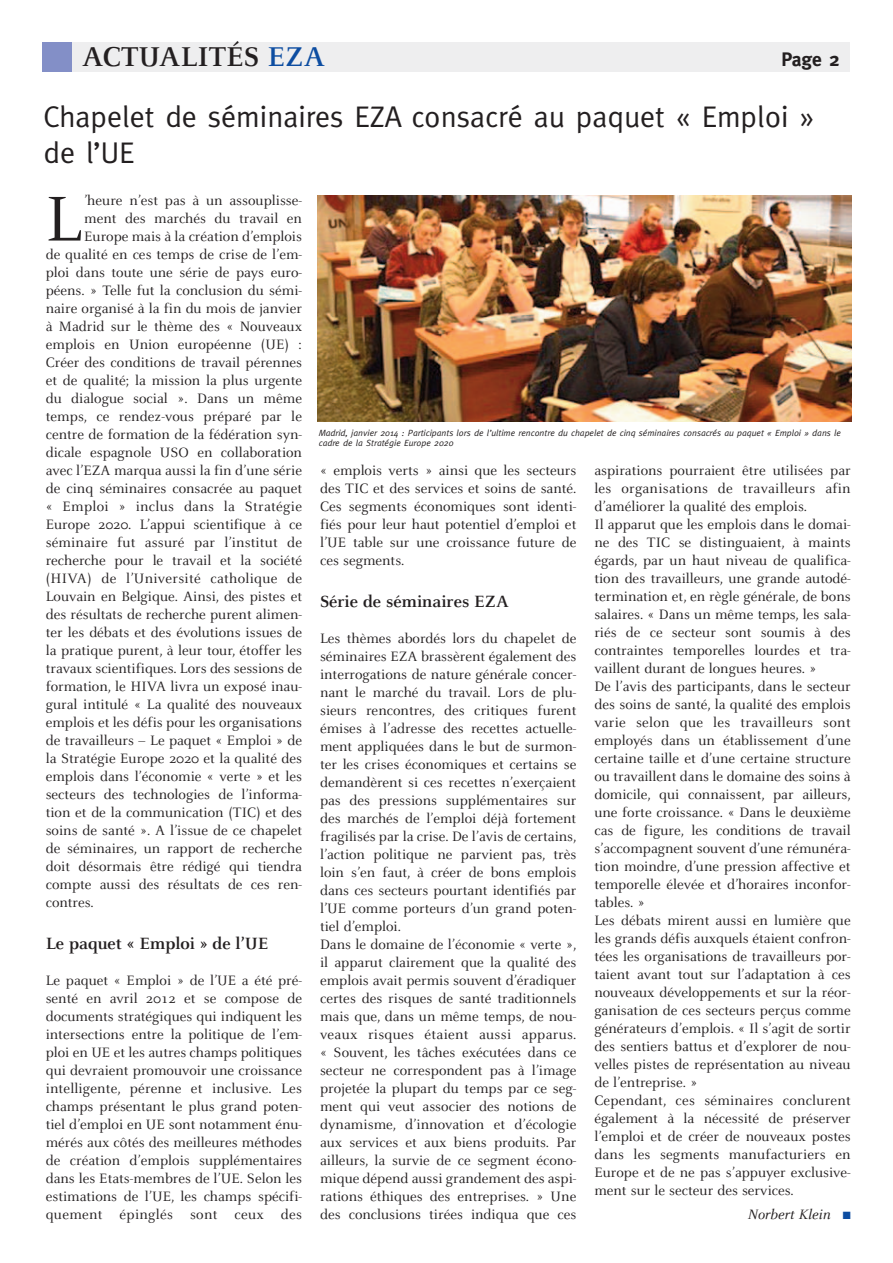
<style>
.page{position:relative;width:893px;height:1263px;background:#fff}
.page>*{position:absolute;margin:0;border:0;box-sizing:border-box;transform-origin:0 0}
.t1{font:69.9px "Celeste";color:#231f20}
.t2{font:30px/36px "Meta";color:#231f20}
.t3{font:700 30px "Celeste";color:#231f20}
.t4{font:700 19.5px "Meta";color:#231f20}
.t5{font:700 18px "Celeste";color:#231f20}
.t6{font:15px/18px "Celeste";color:#231f20;text-align:justify}
.t7{font:15px "Celeste";letter-spacing:.02em;color:#231f20}
.t8{font:italic 15px "Celeste";color:#231f20}
.t9{font:italic 9px/9.9px "Meta";color:#231f20}
.s1{color:#0d4da1}
</style>
<div class="page">
<div style="left:43px;top:43px;width:807px;height:29px;background:#eeeeef"></div>
<div style="left:43px;top:43px;width:29px;height:29px;background:#838fc7"></div>
<img style="left:317px;top:195px;width:534px;height:226px">
<h2 class="t3" style="left:82px;top:38px;width:244px">ACTUALITÉS <span class="s1">EZA</span></h2>
<h3 class="t4" style="left:781px;top:48px;width:60px">Page 2</h3>
<h2 class="t2" style="left:43px;top:98px;width:773px">Chapelet de séminaires EZA consacré au paquet « Emploi » de l’UE</h2>
<h1 class="t1" style="left:46px;top:176px;width:38px">L</h1>
<p class="t6" style="left:84px;top:190px;width:219px">’heure n’est pas à un assouplisse-</p>
<p class="t6" style="left:84px;top:208px;width:219px">ment des marchés du travail en</p>
<p class="t6" style="left:84px;top:226px;width:219px">Europe mais à la création d’emplois</p>
<p class="t6" style="left:46px;top:244px;width:258px">de qualité en ces temps de crise de l’em-</p>
<p class="t6" style="left:46px;top:262px;width:258px">ploi dans toute une série de pays euro-</p>
<p class="t6" style="left:46px;top:280px;width:258px">péens. » Telle fut la conclusion du sémi-</p>
<p class="t6" style="left:46px;top:298px;width:258px">naire organisé à la fin du mois de janvier</p>
<p class="t6" style="left:46px;top:316px;width:258px">à Madrid sur le thème des « Nouveaux</p>
<p class="t6" style="left:46px;top:334px;width:258px">emplois en Union européenne (UE) :</p>
<p class="t6" style="left:46px;top:352px;width:258px">Créer des conditions de travail pérennes</p>
<p class="t6" style="left:46px;top:370px;width:258px">et de qualité; la mission la plus urgente</p>
<p class="t6" style="left:46px;top:388px;width:258px">du dialogue social ». Dans un même</p>
<p class="t6" style="left:46px;top:406px;width:258px">temps, ce rendez-vous préparé par le</p>
<p class="t6" style="left:46px;top:424px;width:258px">centre de formation de la fédération syn-</p>
<p class="t6" style="left:46px;top:442px;width:258px">dicale espagnole USO en collaboration</p>
<p class="t6" style="left:46px;top:460px;width:258px">avec l’EZA marqua aussi la fin d’une série</p>
<p class="t6" style="left:46px;top:478px;width:258px">de cinq séminaires consacrée au paquet</p>
<p class="t7" style="left:46px;top:497px;width:258px">« Emploi » inclus dans la Stratégie</p>
<p class="t6" style="left:46px;top:514px;width:258px">Europe 2020. L’appui scientifique à ce</p>
<p class="t6" style="left:46px;top:532px;width:258px">séminaire fut assuré par l’institut de</p>
<p class="t6" style="left:46px;top:550px;width:258px">recherche pour le travail et la société</p>
<p class="t7" style="left:46px;top:569px;width:258px">(HIVA) de l’Université catholique de</p>
<p class="t6" style="left:46px;top:586px;width:258px">Louvain en Belgique. Ainsi, des pistes et</p>
<p class="t6" style="left:46px;top:604px;width:258px">des résultats de recherche purent alimen-</p>
<p class="t6" style="left:46px;top:622px;width:258px">ter les débats et des évolutions issues de</p>
<p class="t6" style="left:46px;top:640px;width:258px">la pratique purent, à leur tour, étoffer les</p>
<p class="t6" style="left:46px;top:658px;width:258px">travaux scientifiques. Lors des sessions de</p>
<p class="t6" style="left:46px;top:676px;width:258px">formation, le HIVA livra un exposé inau-</p>
<p class="t6" style="left:46px;top:694px;width:258px">gural intitulé « La qualité des nouveaux</p>
<p class="t6" style="left:46px;top:712px;width:258px">emplois et les défis pour les organisations</p>
<p class="t6" style="left:46px;top:730px;width:258px">de travailleurs – Le paquet « Emploi » de</p>
<p class="t6" style="left:46px;top:748px;width:258px">la Stratégie Europe 2020 et la qualité des</p>
<p class="t6" style="left:46px;top:766px;width:258px">emplois dans l’économie « verte » et les</p>
<p class="t6" style="left:46px;top:784px;width:258px">secteurs des technologies de l’informa-</p>
<p class="t6" style="left:46px;top:802px;width:258px">tion et de la communication (TIC) et des</p>
<p class="t6" style="left:46px;top:820px;width:258px">soins de santé ». A l’issue de ce chapelet</p>
<p class="t6" style="left:46px;top:838px;width:258px">de séminaires, un rapport de recherche</p>
<p class="t6" style="left:46px;top:856px;width:258px">doit désormais être rédigé qui tiendra</p>
<p class="t6" style="left:46px;top:874px;width:258px">compte aussi des résultats de ces ren-</p>
<p class="t6" style="left:46px;top:892px;width:50px">contres.</p>
<p class="t5" style="left:46px;top:932px;width:224px">Le paquet « Emploi » de l’UE</p>
<p class="t6" style="left:46px;top:970px;width:258px">Le paquet « Emploi » de l’UE a été pré&shy;senté en avril 2012 et se compose de documents stratégiques qui indiquent les intersections entre la politique de l’em&shy;ploi en UE et les autres champs politiques qui devraient promouvoir une croissance intelligente, pérenne et inclusive. Les champs présentant le plus grand poten&shy;tiel d’emploi en UE sont notamment énu&shy;mérés aux côtés des meilleures méthodes de création d’emplois supplémentaires dans les Etats-membres de l’UE. Selon les estimations de l’UE, les champs spécifi&shy;quement épinglés sont ceux des</p>
<p class="t9" style="left:319px;top:428px;width:524px">Madrid, janvier 2014 : Participants lors de l’ultime rencontre du chapelet de cinq séminaires consacrés au paquet « Emploi » dans le cadre de la Stratégie Europe 2020</p>
<p class="t6" style="left:320px;top:460px;width:258px">« emplois verts » ainsi que les secteurs des TIC et des services et soins de santé.<br>Ces segments économiques sont identi&shy;fiés pour leur haut potentiel d’emploi et l’UE table sur une croissance future de ces segments.</p>
<p class="t5" style="left:320px;top:590px;width:190px">Série de séminaires EZA</p>
<p class="t6" style="left:320px;top:628px;width:258px;text-align:left">Les thèmes abordés lors du chapelet de séminaires EZA brassèrent également des interrogations de nature générale concer&shy;nant le marché du travail. Lors de plu&shy;sieurs rencontres, des critiques furent émises à l’adresse des recettes actuelle&shy;ment appliquées dans le but de surmon&shy;ter les crises économiques et certains se demandèrent si ces recettes n’exerçaient pas des pressions supplémentaires sur des marchés de l’emploi déjà fortement fragilisés par la crise. De l’avis de certains, l’action politique ne parvient pas, très loin s’en faut, à créer de bons emplois dans ces secteurs pourtant identifiés par l’UE comme porteurs d’un grand poten&shy;tiel d’emploi.<br>Dans le domaine de l’économie « verte », il apparut clairement que la qualité des emplois avait permis souvent d’éradiquer certes des risques de santé traditionnels mais que, dans un même temps, de nou&shy;veaux risques étaient aussi apparus. « Souvent, les tâches exécutées dans ce secteur ne correspondent pas à l’image projetée la plupart du temps par ce seg&shy;ment qui veut associer des notions de dynamisme, d’innovation et d’écologie aux services et aux biens produits. Par ailleurs, la survie de ce segment écono&shy;mique dépend aussi grandement des aspi&shy;rations éthiques des entreprises. » Une des conclusions tirées indiqua que ces</p>
<p class="t6" style="left:594px;top:460px;width:258px;text-align:left">aspirations pourraient être utilisées par les organisations de travailleurs afin d’améliorer la qualité des emplois.<br>Il apparut que les emplois dans le domai&shy;ne des TIC se distinguaient, à maints égards, par un haut niveau de qualifica&shy;tion des travailleurs, une grande autodé&shy;termination et, en règle générale, de bons salaires. « Dans un même temps, les sala&shy;riés de ce secteur sont soumis à des contraintes temporelles lourdes et tra&shy;vaillent durant de longues heures. »<br>De l’avis des participants, dans le secteur des soins de santé, la qualité des emplois varie selon que les travailleurs sont employés dans un établissement d’une certaine taille et d’une certaine structure ou travaillent dans le domaine des soins à domicile, qui connaissent, par ailleurs, une forte croissance. « Dans le deuxième cas de figure, les conditions de travail s’accompagnent souvent d’une rémunéra&shy;tion moindre, d’une pression affective et temporelle élevée et d’horaires inconfor&shy;tables. »<br>Les débats mirent aussi en lumière que les grands défis auxquels étaient confron&shy;tées les organisations de travailleurs por&shy;taient avant tout sur l’adaptation à ces nouveaux développements et sur la réor&shy;ganisation de ces secteurs perçus comme générateurs d’emplois. « Il s’agit de sortir des sentiers battus et d’explorer de nou&shy;velles pistes de représentation au niveau de l’entreprise. »<br>Cependant, ces séminaires conclurent également à la nécessité de préserver l’emploi et de créer de nouveaux postes dans les segments manufacturiers en Europe et de ne pas s’appuyer exclusive&shy;ment sur le secteur des services.</p>
<p class="t8" style="left:748px;top:1205px;width:104px">Norbert Klein <span class="s1">■</span></p>
</div>
